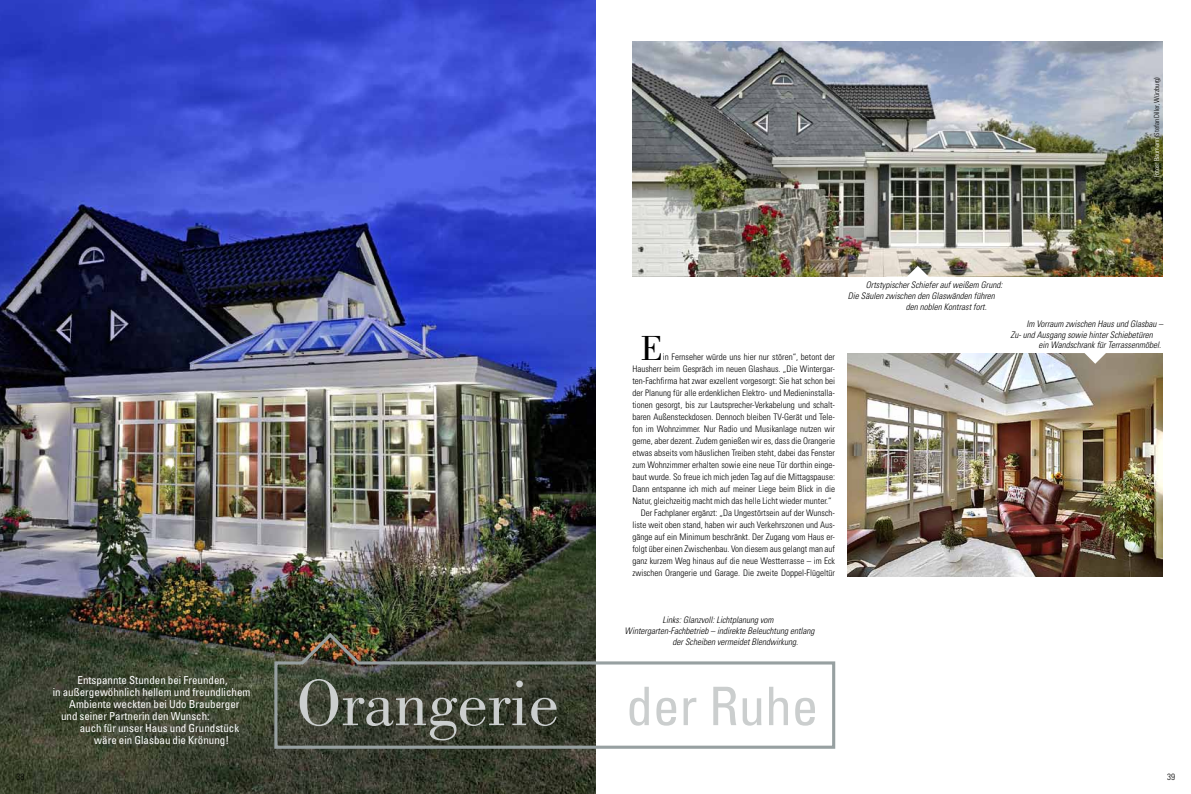
<style>
.page{position:relative;width:1191px;height:794px;background:#fff}
.page>*{position:absolute;margin:0;border:0;box-sizing:border-box;transform-origin:0 0}
.t1{font:67.5px "Bodoni";color:#cbcece}
.t2{font:36px "Bodoni";color:#000}
.t3{font:condensed 11px "Univers";color:#fff}
.t4{font:300 condensed 9px "Univers";color:#000}
.t5{font:italic 300 condensed 9px/10.8px "Univers";color:#000}
.t6{font:300 condensed 7px "Univers";letter-spacing:-.01em;color:#000}
.s1{color:#fff}
.s2{font-family:"Univers";font-stretch:condensed;font-size:53.1px}
</style>
<div class="page">
<img style="left:0;top:0;width:595px;height:794px">
<img style="left:632px;top:41px;width:530px;height:235px">
<img style="left:848px;top:353px;width:314px;height:223px">
<svg style="left:273px;top:630px;width:563px;height:120px"></svg>
<svg style="left:886px;top:266px;width:69px;height:11px"></svg>
<svg style="left:1063px;top:353px;width:69px;height:11px"></svg>
<p class="t4" style="left:16px;top:771px;width:9px">38</p>
<p class="t3" style="left:78px;top:673px;width:151px">Entspannte Stunden bei Freunden,</p>
<p class="t3" style="left:53px;top:685px;width:199px">in außergewöhnlich hellem und freundlichem</p>
<p class="t3" style="left:69px;top:697px;width:172px">Ambiente weckten bei Udo Brauberger</p>
<p class="t3" style="left:61px;top:709px;width:150px">und seiner Partnerin den Wunsch:</p>
<p class="t3" style="left:80px;top:721px;width:161px">auch für unser Haus und Grundstück</p>
<p class="t3" style="left:94px;top:733px;width:136px">wäre ein Glasbau die Krönung!</p>
<p class="t6" style="left:1152px;top:177px;width:102px;rotate:-90deg"><span class="s1">Fotos: Baumann</span> (Stefan Diller, Würzburg)</p>
<h2 class="t2" style="left:641px;top:328px;width:23px">E</h2>
<p class="t4" style="left:663px;top:351px;width:174px">in Fernseher würde uns hier nur stören“, betont der</p>
<p class="t4" style="left:632px;top:363px;width:204px">Hausherr beim Gespräch im neuen Glashaus. „Die Wintergar-</p>
<p class="t4" style="left:632px;top:375px;width:204px">ten-Fachfirma hat zwar exzellent vorgesorgt: Sie hat schon bei</p>
<p class="t4" style="left:632px;top:387px;width:204px">der Planung für alle erdenklichen Elektro- und Medieninstalla-</p>
<p class="t4" style="left:632px;top:399px;width:204px">tionen gesorgt, bis zur Lautsprecher-Verkabelung und schalt-</p>
<p class="t4" style="left:632px;top:411px;width:204px">baren Außensteckdosen. Dennoch bleiben TV-Gerät und Tele-</p>
<p class="t4" style="left:632px;top:423px;width:204px">fon im Wohnzimmer. Nur Radio und Musikanlage nutzen wir</p>
<p class="t4" style="left:632px;top:435px;width:204px">gerne, aber dezent. Zudem genießen wir es, dass die Orangerie</p>
<p class="t4" style="left:632px;top:447px;width:204px">etwas abseits vom häuslichen Treiben steht, dabei das Fenster</p>
<p class="t4" style="left:632px;top:459px;width:204px">zum Wohnzimmer erhalten sowie eine neue Tür dorthin einge-</p>
<p class="t4" style="left:632px;top:471px;width:204px">baut wurde. So freue ich mich jeden Tag auf die Mittagspause:</p>
<p class="t4" style="left:632px;top:483px;width:204px">Dann entspanne ich mich auf meiner Liege beim Blick in die</p>
<p class="t4" style="left:632px;top:495px;width:201px">Natur, gleichzeitig macht mich das helle Licht wieder munter.“</p>
<p class="t4" style="left:641px;top:507px;width:196px">Der Fachplaner ergänzt: „Da Ungestörtsein auf der Wunsch-</p>
<p class="t4" style="left:632px;top:519px;width:204px">liste weit oben stand, haben wir auch Verkehrszonen und Aus-</p>
<p class="t4" style="left:632px;top:531px;width:204px">gänge auf ein Minimum beschränkt. Der Zugang vom Haus er-</p>
<p class="t4" style="left:632px;top:543px;width:204px">folgt über einen Zwischenbau. Von diesem aus gelangt man auf</p>
<p class="t4" style="left:632px;top:555px;width:204px">ganz kurzem Weg hinaus auf die neue Westterrasse – im Eck</p>
<p class="t4" style="left:632px;top:567px;width:204px">zwischen Orangerie und Garage. Die zweite Doppel-Flügeltür</p>
<p class="t5" style="left:662px;top:614px;width:112px">Links: Glanzvoll: Lichtplanung vom</p>
<p class="t5" style="left:624px;top:625px;width:191px">Wintergarten-Fachbetrieb – indirekte Beleuchtung entlang</p>
<p class="t5" style="left:672px;top:636px;width:127px">der Scheiben vermeidet Blendwirkung.</p>
<h1 class="t1" style="left:296px;top:665px;width:523px">Orangerie <span class="s2">der Ruhe</span></h1>
<p class="t5" style="left:866px;top:280px;width:138px">Ortstypischer Schiefer auf weißem Grund:</p>
<p class="t5" style="left:848px;top:290px;width:148px">Die Säulen zwischen den Glaswänden führen</p>
<p class="t5" style="left:906px;top:301px;width:82px">den noblen Kontrast fort.</p>
<p class="t5" style="left:1010px;top:318px;width:154px;text-indent:16px">Im Vorraum zwischen Haus und Glasbau –<br>Zu- und Ausgang sowie hinter Schiebetüren</p>
<p class="t5" style="left:1038px;top:340px;width:124px">ein Wandschrank für Terrassenmöbel.</p>
<p class="t4" style="left:1167px;top:771px;width:9px">39</p>
</div>
